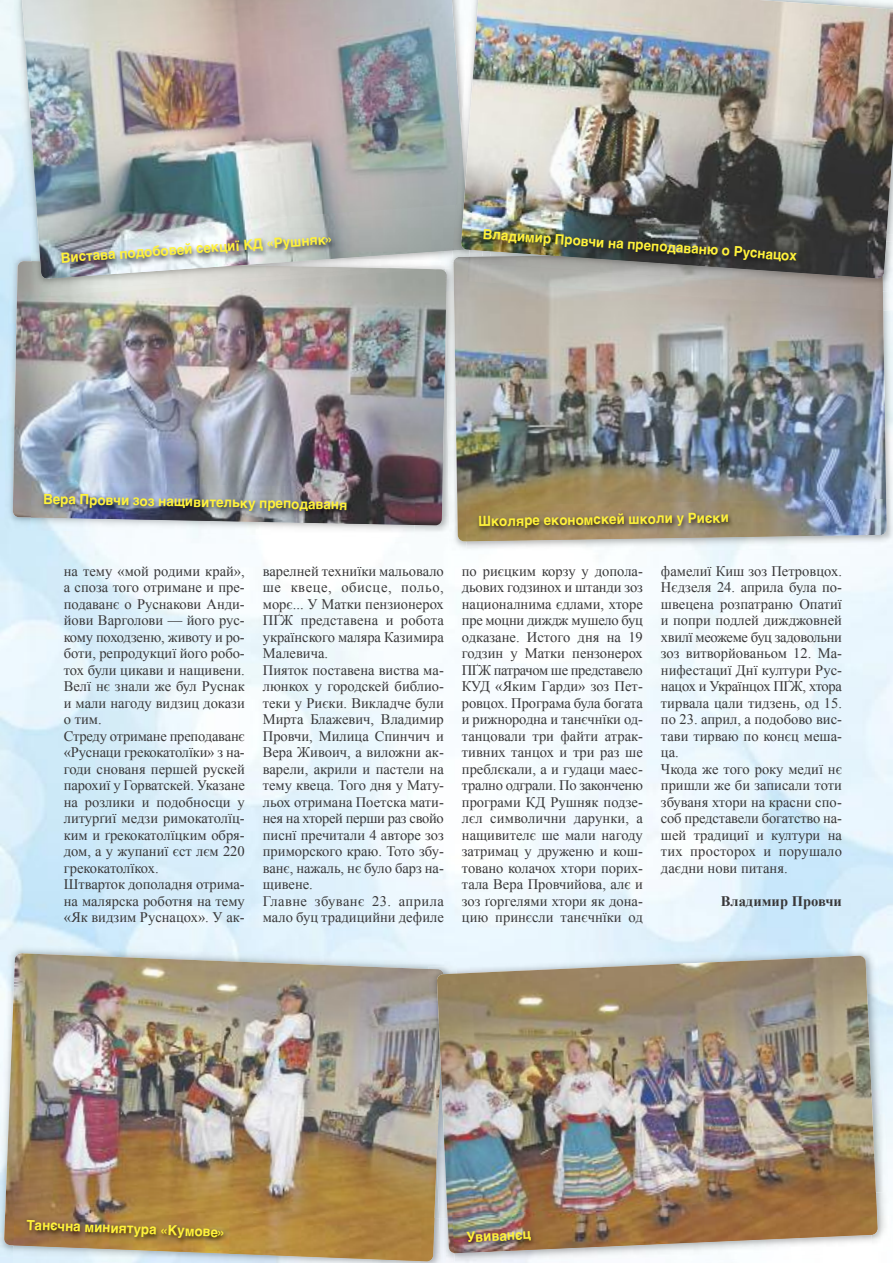
<style>
.page{position:relative;width:893px;height:1263px;background:#fff}
.page>*{position:absolute;margin:0;border:0;box-sizing:border-box;transform-origin:0 0}
.t1{font:14.55px/16.5px "Times New Roman";color:#393839}
.t2{font:700 14.55px "Times New Roman";color:#393839}
.t3{font:700 14.1px "Helvetica";color:#fff23b;scale:.95 1}
</style>
<div class="page">
<img style="left:13px;top:261px;width:432px;height:264px">
<img style="left:32px;top:279px;width:19px;height:14px">
<img style="left:22px;top:0;width:439px;height:279px">
<img style="left:51px;top:278px;width:384px;height:18px">
<img style="left:50px;top:278px;width:337px;height:14px">
<img style="left:47px;top:205px;width:406px;height:73px">
<img style="left:449px;top:311px;width:444px;height:244px">
<img style="left:445px;top:262px;width:8px;height:277px">
<img style="left:445px;top:272px;width:2px;height:43px">
<img style="left:453px;top:262px;width:434px;height:279px">
<img style="left:466px;top:499px;width:427px;height:50px">
<img style="left:466px;top:499px;width:420px;height:42px">
<img style="left:456px;top:132px;width:5px;height:72px">
<img style="left:453px;top:204px;width:8px;height:44px">
<img style="left:461px;top:0;width:432px;height:279px">
<img style="left:883px;top:292px;width:10px;height:19px">
<img style="left:467px;top:263px;width:416px;height:47px">
<svg style="left:886px;top:234px;width:7px;height:8px"></svg>
<img style="left:883px;top:242px;width:10px;height:50px">
<svg style="left:445px;top:248px;width:25px;height:14px"></svg>
<img style="left:469px;top:256px;width:414px;height:36px">
<img style="left:470px;top:205px;width:416px;height:73px">
<img style="left:4px;top:953px;width:440px;height:308px">
<img style="left:13px;top:1218px;width:426px;height:45px">
<img style="left:13px;top:1202px;width:421px;height:59px">
<img style="left:31px;top:525px;width:384px;height:13px">
<img style="left:31px;top:481px;width:384px;height:44px">
<img style="left:428px;top:965px;width:9px;height:253px">
<img style="left:428px;top:969px;width:9px;height:192px">
<img style="left:447px;top:1253px;width:7px;height:10px">
<img style="left:439px;top:1253px;width:8px;height:10px">
<img style="left:452px;top:1253px;width:2px;height:9px">
<img style="left:437px;top:955px;width:441px;height:298px">
<img style="left:872px;top:1192px;width:19px;height:55px">
<img style="left:452px;top:1193px;width:425px;height:60px">
<p class="t3" style="left:61px;top:252px;width:289px;rotate:-4deg">Вистава подобовей секциї кД «Рушняк»</p>
<p class="t3" style="left:43px;top:493px;width:322px;rotate:1deg">Вера Провчи зоз нащивительку преподаваня</p>
<p class="t3" style="left:483px;top:228px;width:333px;rotate:4deg">Владимир Провчи на преподаваню о Руснацох</p>
<p class="t3" style="left:478px;top:516px;width:267px;rotate:-1deg">Школяре економскей школи у Риєки</p>
<p class="t1" style="left:64px;top:563px;width:183px">на тему «мой родими край», а споза того отримане и пре&shy;подаванє о Руснакови Анди&shy;йови Варголови — його рус&shy;кому походзеню, животу и ро&shy;боти, репродукциї його робо&shy;тох були цикави и нащивени.<br>Велї нє знали же бул Руснак и мали нагоду видзиц докази о тим.<br>Стреду отримане преподаванє «Руснаци грекокатолїки» з на&shy;годи снованя першей рускей парохиї у Горватскей. Указане на розлики и подобносци у литурґиї медзи римокатолїц&shy;ким и ґрекокатолїцким обря&shy;дом, а у жупаниї єст лєм 220 грекокатолїкох.<br>Штварток дополадня отрима&shy;на малярска роботня на тему «Як видзим Руснацох». У ак-</p>
<p class="t1" style="left:263px;top:563px;width:183px">варелней техниїки мальовало ше квеце, обисце, польо, морє... У Матки пензионерох<br>ПҐЖ представена и робота українского маляра Казимира<br>Малевича.<br>Пияток поставена виства ма&shy;люнкох у городскей библио&shy;теки у Риєки. Викладче були<br>Мирта Блажевич, Владимир<br>Провчи, Милица Спинчич и<br>Вера Живоич, а виложни ак&shy;варели, акрили и пастели на тему квеца. Того дня у Мату&shy;льох отримана Поетска мати&shy;нея на хторей перши раз свойо писнї пречитали 4 авторе зоз приморского краю. Тото збу&shy;ванє, нажаль, нє було барз на&shy;щивене.<br>Главне збуванє 23. априла мало буц традицийни дефиле</p>
<p class="t1" style="left:462px;top:563px;width:183px;text-align:justify">по риєцким корзу у допола&shy;дьових годзинох и штанди зоз националнима єдлами, хторе пре моцни диждж мушело буц одказане. Истого дня на 19 годзин у Матки пензонерох ПҐЖ патрачом ше представело КУД «Яким Гарди» зоз Пет&shy;ровцох. Програма була богата и рижнородна и танєчнїки од&shy;танцовали три файти атрак&shy;тивних танцох и три раз ше преблєкали, а и гудаци маес&shy;трално одграли. По законченю програми КД Рушняк подзе&shy;лєл символични дарунки, а нащивителє ше мали нагоду затримац у друженю и кош&shy;товано колачох хтори порих&shy;тала Вера Провчийова, алє и зоз ґоргелями хтори як дона&shy;цию принєсли танєчнїки од</p>
<p class="t1" style="left:661px;top:563px;width:183px">фамелиї Киш зоз Петровцох.<br>Нєдзеля 24. априла була по&shy;швецена розпатраню Опатиї и попри подлей дижджовней хвилї меожеме буц задовольни зоз витворйованьом 12. Ма&shy;нифестациї Днї култури Рус&shy;нацох и Українцох ПҐЖ, хтора тирвала цали тидзень, од 15. по 23. април, а подобово вис&shy;тави тирваю по конєц меша&shy;ца.<br>Чкода же того року медиї нє пришли же би записали тоти збуваня хтори на красни спо&shy;соб представели богатство на&shy;шей традициї и култури на тих просторох и порушало даєдни нови питаня.</p>
<p class="t2" style="left:721px;top:893px;width:123px">Владимир Провчи</p>
<p class="t3" style="left:27px;top:1219px;width:211px;rotate:2deg">Танєчна миниятура «кумове»</p>
<p class="t3" style="left:466px;top:1231px;width:71px;rotate:-3deg">Увиванєц</p>
</div>
